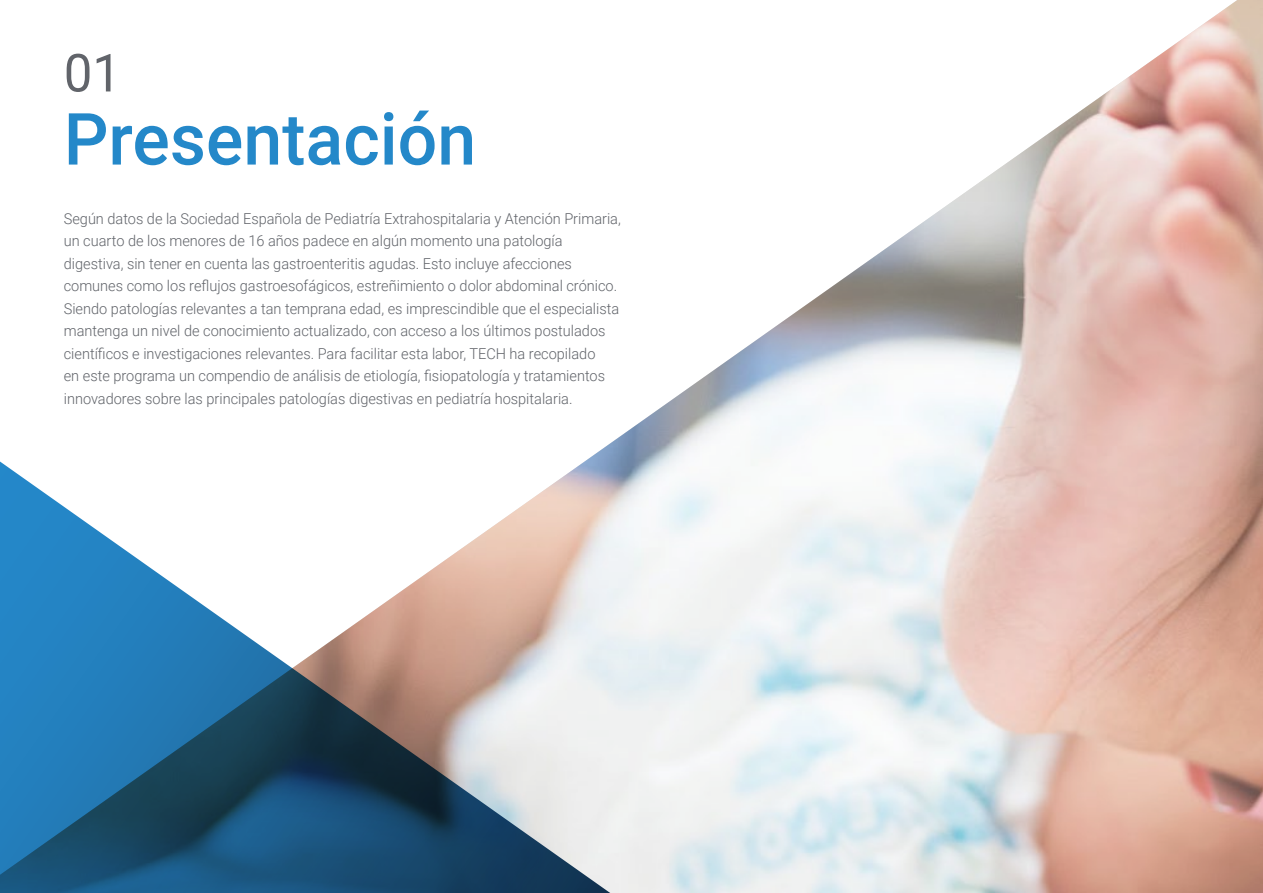
<style>
.page{position:relative;width:1263px;height:893px;background:#fff}
.page>*{position:absolute;margin:0;border:0;box-sizing:border-box;transform-origin:0 0}
.t1{font:500 72px "Roboto";color:#2488c9}
.t2{font:52.5px "Roboto";color:#61646a}
.t3{font:300 15px/22.5px "Roboto";color:#61646a}
</style>
<div class="page">
<img style="left:606px;top:0;width:657px;height:893px">
<svg style="left:0;top:446px;width:640px;height:447px"></svg>
<h2 class="t2" style="left:64px;top:36px;width:59px">01</h2>
<h1 class="t1" style="left:64px;top:89px;width:414px">Presentación</h1>
<p class="t3" style="left:64px;top:207px;width:559px">Según datos de la Sociedad Española de Pediatría Extrahospitalaria y Atención Primaria, un cuarto de los menores de 16 años padece en algún momento una patología digestiva, sin tener en cuenta las gastroenteritis agudas. Esto incluye afecciones comunes como los reflujos gastroesofágicos, estreñimiento o dolor abdominal crónico.<br>Siendo patologías relevantes a tan temprana edad, es imprescindible que el especialista mantenga un nivel de conocimiento actualizado, con acceso a los últimos postulados científicos e investigaciones relevantes. Para facilitar esta labor, TECH ha recopilado<br>en este programa un compendio de análisis de etiología, fisiopatología y tratamientos innovadores sobre las principales patologías digestivas en pediatría hospitalaria.</p>
</div>
